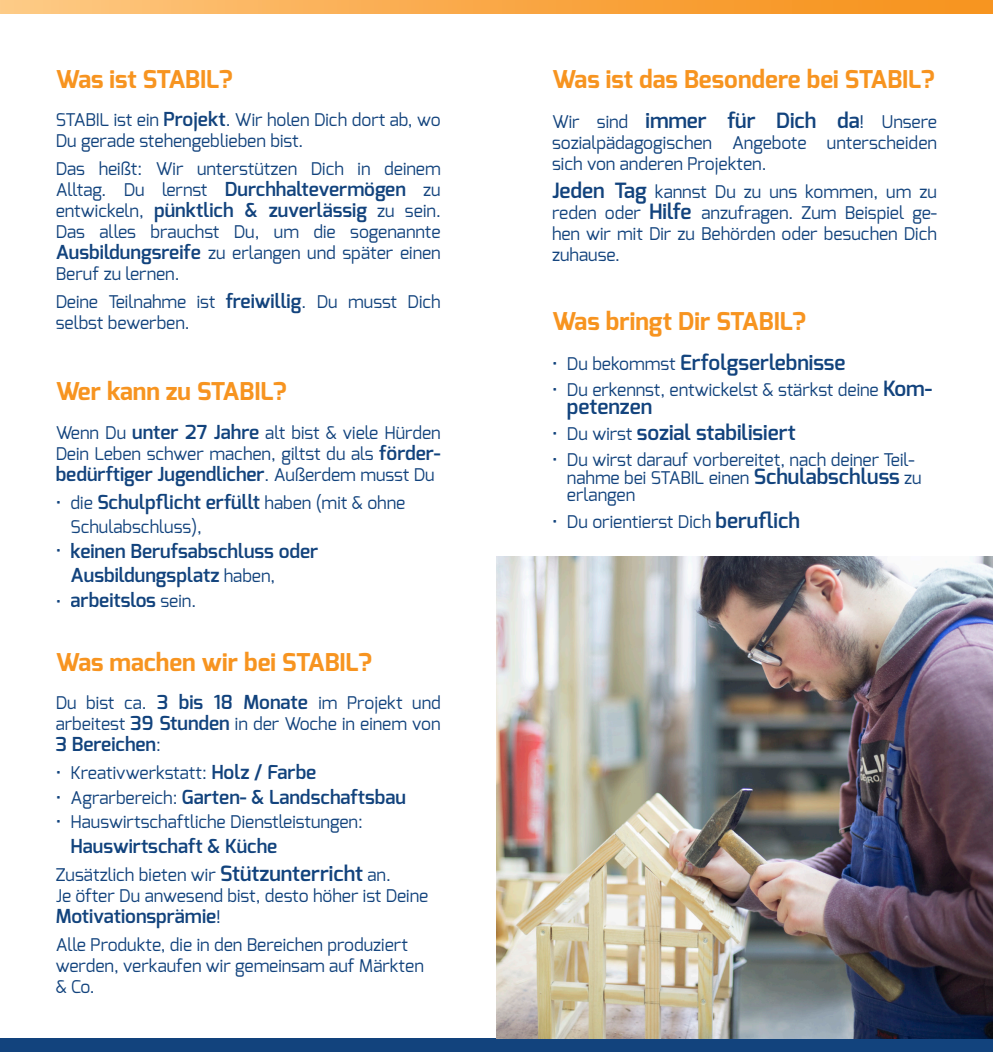
<style>
.page{position:relative;width:993px;height:1052px;background:#fff}
.page>*{position:absolute;margin:0;border:0;box-sizing:border-box;transform-origin:0 0}
.Titel_H2{font:700 24.5px "Exo";color:#f79420}
.t1{font:600 21px "Exo";color:#12437d}
.Text{font:600 19.25px/21px "Exo";color:#12437d}
.Text-2{font:17.5px/21px "Exo";color:#12437d}
.s1{font-weight:600;font-size:19.25px}
.s2{font-weight:400;font-size:17.5px}
.s3{font-weight:600;font-size:21px}
</style>
<div class="page">
<div style="left:0;top:1038px;width:992px;height:14px;background:#12437d"></div>
<svg style="left:0;top:0;width:992px;height:14px"></svg>
<img style="left:496px;top:556px;width:496px;height:482px">
<p class="Titel_H2" style="left:56px;top:63px;width:178px">Was ist STABIL?</p>
<p class="Titel_H2" style="left:552px;top:63px;width:384px">Was ist das Besondere bei STABIL?</p>
<p class="Text-2" style="left:56px;top:109px;width:386px">STABIL ist ein <span class="s1">Projekt</span>. Wir holen Dich dort ab, wo<br>Du gerade stehengeblieben bist.</p>
<p class="Text-2" style="left:56px;top:158px;width:386px">Das heißt: Wir unterstützen Dich in deinem</p>
<p class="Text" style="left:56px;top:178px;width:386px"><span class="s2">Alltag. Du lernst</span> Durchhaltevermögen <span class="s2">zu entwickeln,</span> pünktlich &amp; zuverlässig <span class="s2">zu sein.</span></p>
<p class="Text-2" style="left:56px;top:221px;width:386px;text-align:justify">Das alles brauchst Du, um die sogenannte <span class="s1">Ausbildungsreife</span> zu erlangen und später einen Beruf zu lernen.</p>
<p class="Text-2" style="left:56px;top:291px;width:386px">Deine Teilnahme ist <span class="s1">freiwillig</span>. Du musst Dich selbst bewerben.</p>
<p class="Titel_H2" style="left:56px;top:376px;width:233px">Wer kann zu STABIL?</p>
<p class="Text-2" style="left:56px;top:422px;width:386px">Wenn Du <span class="s1">unter 27 Jahre</span> alt bist &amp; viele Hürden<br>Dein Leben schwer machen, giltst du als <span class="s1">förder-</span></p>
<p class="Text" style="left:56px;top:463px;width:380px">bedürftiger Jugendlicher<span class="s2">. Außerdem musst Du</span></p>
<p class="Text" style="left:56px;top:491px;width:351px"><span class="s2">• die</span> Schulpflicht erfüllt <span class="s2">haben (mit &amp; ohne</span></p>
<p class="Text-2" style="left:71px;top:516px;width:133px">Schulabschluss),</p>
<p class="Text" style="left:71px;top:538px;width:249px;line-height:24.5px;text-indent:-15px">• keinen Berufsabschluss oder<br>Ausbildungsplatz <span class="s2">haben,</span></p>
<p class="Text" style="left:56px;top:589px;width:142px">• arbeitslos <span class="s2">sein.</span></p>
<p class="Text-2" style="left:56px;top:540px;width:15px">• i</p>
<p class="Text-2" style="left:56px;top:591px;width:15px">• i</p>
<p class="Titel_H2" style="left:56px;top:646px;width:318px">Was machen wir bei STABIL?</p>
<p class="Text-2" style="left:56px;top:692px;width:386px">Du bist ca. <span class="s1">3 bis 18 Monate</span> im Projekt und arbeitest <span class="s1">39 Stunden</span> in der Woche in einem von</p>
<p class="Text" style="left:56px;top:733px;width:107px">3 Bereichen<span class="s2">:</span></p>
<p class="Text-2" style="left:56px;top:762px;width:262px">• Kreativwerkstatt: <span class="s1">Holz / Farbe</span></p>
<p class="Text" style="left:56px;top:786px;width:352px"><span class="s2">• Agrarbereich:</span> Garten- &amp; Landschaftsbau</p>
<p class="Text-2" style="left:56px;top:811px;width:308px">• Hauswirtschaftliche Dienstleistungen:</p>
<p class="Text" style="left:71px;top:835px;width:208px">Hauswirtschaft &amp; Küche</p>
<p class="Text-2" style="left:56px;top:863px;width:374px">Zusätzlich bieten wir <span class="s3">Stützunterricht</span> an.<br>Je öfter Du anwesend bist, desto höher ist Deine</p>
<p class="Text" style="left:56px;top:905px;width:167px">Motivationsprämie<span class="s2">!</span></p>
<p class="Text-2" style="left:56px;top:933px;width:369px">Alle Produkte, die in den Bereichen produziert werden, verkaufen wir gemeinsam auf Märkten &amp; Co.</p>
<p class="Text-2" style="left:552px;top:111px;width:386px;text-align:justify">Wir sind <span class="s3">immer für Dich da</span>! Unsere sozialpädagogischen Angebote unterscheiden sich von anderen Projekten.</p>
<p class="Text-2" style="left:552px;top:181px;width:386px;text-align:justify"><span class="s3">Jeden Tag</span> kannst Du zu uns kommen, um zu reden oder <span class="s3">Hilfe</span> anzufragen. Zum Beispiel ge&shy;hen wir mit Dir zu Behörden oder besuchen Dich zuhause.</p>
<p class="Titel_H2" style="left:552px;top:305px;width:255px">Was bringt Dir STABIL?</p>
<p class="t1" style="left:552px;top:349px;width:295px"><span class="s2">• Du bekommst</span> Erfolgserlebnisse</p>
<p class="Text-2" style="left:552px;top:379px;width:381px">• Du erkennst, entwickelst &amp; stärkst deine <span class="s3">Kom-</span></p>
<p class="t1" style="left:566px;top:393px;width:87px">petenzen</p>
<p class="t1" style="left:552px;top:419px;width:245px"><span class="s2">• Du wirst</span> sozial stabilisiert</p>
<p class="Text-2" style="left:566px;top:451px;width:356px;line-height:17.5px;text-indent:-15px">• Du wirst darauf vorbereitet, nach deiner Teil&shy;nahme bei STABIL einen <span class="s3">Schulabschluss</span> zu erlangen</p>
<p class="Text-2" style="left:552px;top:511px;width:249px">• Du orientierst Dich <span class="s3">beruflich</span></p>
</div>
